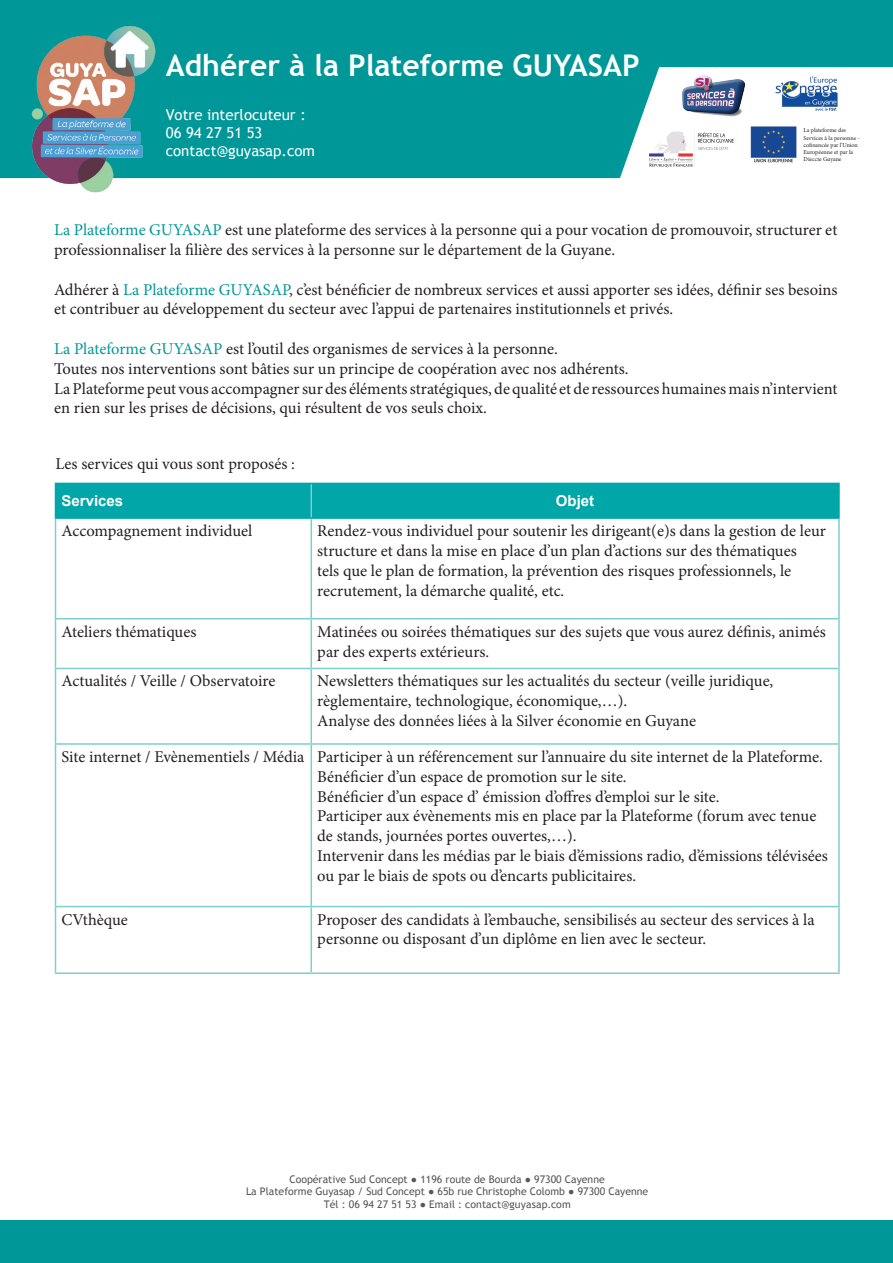
<style>
.page{position:relative;width:893px;height:1263px;background:#fff}
.page>*{position:absolute;margin:0;border:0;box-sizing:border-box;transform-origin:0 0}
.t1{font:700 30px "Trebuchet MS";color:#fff}
.t2{font:16.5px/19.8px "Minion Pro";color:#231f20}
.t3{font:15px/18px "Trebuchet MS";color:#fff}
.t4{font:700 15px "Arial";color:#fff}
.t5{font:10.5px/12.6px "Trebuchet MS";color:#57585a;text-align:center}
.t6{font:6px/7.2px "Minion Pro";color:#231f20}
.s1{color:#009798}
</style>
<div class="page">
<div style="left:56px;top:484px;width:782px;height:33px;background:#00a6a8"></div>
<hr style="left:310px;top:484px;width:2px;height:33px;background:#7eced0">
<hr style="left:55px;top:519px;width:1px;height:99px;background:#7eced0">
<hr style="left:310px;top:519px;width:2px;height:99px;background:#7eced0">
<hr style="left:838px;top:519px;width:2px;height:99px;background:#7eced0">
<hr style="left:55px;top:618px;width:256px;height:1px;background:#7eced0">
<hr style="left:55px;top:619px;width:1px;height:49px;background:#7eced0">
<hr style="left:311px;top:618px;width:529px;height:1px;background:#7eced0">
<hr style="left:310px;top:619px;width:2px;height:49px;background:#7eced0">
<hr style="left:838px;top:619px;width:2px;height:49px;background:#7eced0">
<hr style="left:55px;top:668px;width:256px;height:1px;background:#7eced0">
<hr style="left:55px;top:669px;width:1px;height:74px;background:#7eced0">
<hr style="left:311px;top:668px;width:529px;height:1px;background:#7eced0">
<hr style="left:310px;top:669px;width:2px;height:74px;background:#7eced0">
<hr style="left:838px;top:669px;width:2px;height:74px;background:#7eced0">
<hr style="left:55px;top:743px;width:256px;height:2px;background:#7eced0">
<hr style="left:55px;top:745px;width:1px;height:161px;background:#7eced0">
<hr style="left:311px;top:743px;width:529px;height:2px;background:#7eced0">
<hr style="left:310px;top:745px;width:2px;height:161px;background:#7eced0">
<hr style="left:838px;top:745px;width:2px;height:161px;background:#7eced0">
<hr style="left:55px;top:906px;width:256px;height:1px;background:#7eced0">
<hr style="left:55px;top:907px;width:1px;height:65px;background:#7eced0">
<hr style="left:311px;top:906px;width:529px;height:1px;background:#7eced0">
<hr style="left:310px;top:907px;width:2px;height:65px;background:#7eced0">
<hr style="left:838px;top:907px;width:2px;height:65px;background:#7eced0">
<hr style="left:55px;top:972px;width:256px;height:2px;background:#7eced0">
<hr style="left:311px;top:972px;width:529px;height:2px;background:#7eced0">
<hr style="left:55px;top:483px;width:256px;height:1px;background:#00a6a8">
<hr style="left:55px;top:484px;width:1px;height:33px;background:#00a6a8">
<hr style="left:311px;top:483px;width:529px;height:1px;background:#00a6a8">
<hr style="left:838px;top:484px;width:2px;height:33px;background:#00a6a8">
<hr style="left:55px;top:517px;width:256px;height:2px;background:#00a6a8">
<hr style="left:311px;top:517px;width:529px;height:2px;background:#00a6a8">
<div style="left:0;top:0;width:454px;height:178px;background:#009798"></div>
<svg style="left:454px;top:0;width:439px;height:179px"></svg>
<img style="left:773px;top:72px;width:70px;height:42px">
<img style="left:746px;top:125px;width:54px;height:38px">
<img style="left:683px;top:76px;width:64px;height:41px">
<div style="left:0;top:1221px;width:893px;height:42px;background:#009798"></div>
<img style="left:19px;top:16px;width:143px;height:177px">
<img style="left:650px;top:131px;width:87px;height:37px">
<h1 class="t1" style="left:166px;top:47px;width:475px">Adhérer à la Plateforme GUYASAP</h1>
<p class="t3" style="left:166px;top:106px;width:151px">Votre interlocuteur :<br>06 94 27 51 53 contact@guyasap.com</p>
<p class="t6" style="left:804px;top:127px;width:58px">La plateforme des<br>Services à la personne - cofinancée par l’Union<br>Européenne et par la<br>Dieccte Guyane</p>
<p class="t2" style="left:54px;top:220px;width:785px"><span class="s1">La Plateforme GUYASAP</span> est une plateforme des services à la personne qui a pour vocation de promouvoir, structurer et professionnaliser la filière des services à la personne sur le département de la Guyane.</p>
<p class="t2" style="left:54px;top:280px;width:785px">Adhérer à <span class="s1">La Plateforme GUYASAP</span>, c’est bénéficier de nombreux services et aussi apporter ses idées, définir ses besoins et contribuer au développement du secteur avec l’appui de partenaires institutionnels et privés.</p>
<p class="t2" style="left:54px;top:339px;width:785px"><span class="s1">La Plateforme GUYASAP</span> est l’outil des organismes de services à la personne.<br>Toutes nos interventions sont bâties sur un principe de coopération avec nos adhérents.<br>La Plateforme peut vous accompagner sur des éléments stratégiques, de qualité et de ressources humaines mais n’intervient en rien sur les prises de décisions, qui résultent de vos seuls choix.</p>
<p class="t2" style="left:56px;top:453px;width:241px">Les services qui vous sont proposés :</p>
<p class="t4" style="left:62px;top:491px;width:63px">Services</p>
<p class="t4" style="left:556px;top:491px;width:40px">Objet</p>
<p class="t2" style="left:62px;top:521px;width:192px">Accompagnement individuel</p>
<p class="t2" style="left:317px;top:521px;width:510px">Rendez-vous individuel pour soutenir les dirigeant(e)s dans la gestion de leur structure et dans la mise en place d’un plan d’actions sur des thématiques<br>tels que le plan de formation, la prévention des risques professionnels, le recrutement, la démarche qualité, etc.</p>
<p class="t2" style="left:62px;top:622px;width:136px">Ateliers thématiques</p>
<p class="t2" style="left:317px;top:622px;width:510px">Matinées ou soirées thématiques sur des sujets que vous aurez définis, animés par des experts extérieurs.</p>
<p class="t2" style="left:62px;top:671px;width:215px">Actualités / Veille / Observatoire</p>
<p class="t2" style="left:317px;top:671px;width:458px">Newsletters thématiques sur les actualités du secteur (veille juridique, règlementaire, technologique, économique,…).<br>Analyse des données liées à la Silver économie en Guyane</p>
<p class="t2" style="left:317px;top:747px;width:512px;text-indent:-256px">Site internet / Evènementiels / Média Participer à un référencement sur l’annuaire du site internet de la Plateforme.<br>Bénéficier d’un espace de promotion sur le site.<br>Bénéficier d’un espace d’ émission d’offres d’emploi sur le site.<br>Participer aux évènements mis en place par la Plateforme (forum avec tenue de stands, journées portes ouvertes,…).<br>Intervenir dans les médias par le biais d’émissions radio, d’émissions télévisées ou par le biais de spots ou d’encarts publicitaires.</p>
<p class="t2" style="left:62px;top:909px;width:68px">CVthèque</p>
<p class="t2" style="left:317px;top:909px;width:499px">Proposer des candidats à l’embauche, sensibilisés au secteur des services à la personne ou disposant d’un diplôme en lien avec le secteur.</p>
<p class="t5" style="left:246px;top:1173px;width:404px">Coopérative Sud Concept ● 1196 route de Bourda ● 97300 Cayenne<br>La Plateforme Guyasap / Sud Concept ● 65b rue Christophe Colomb ● 97300 Cayenne<br>Tél : 06 94 27 51 53 ● Email : contact@guyasap.com</p>
</div>
